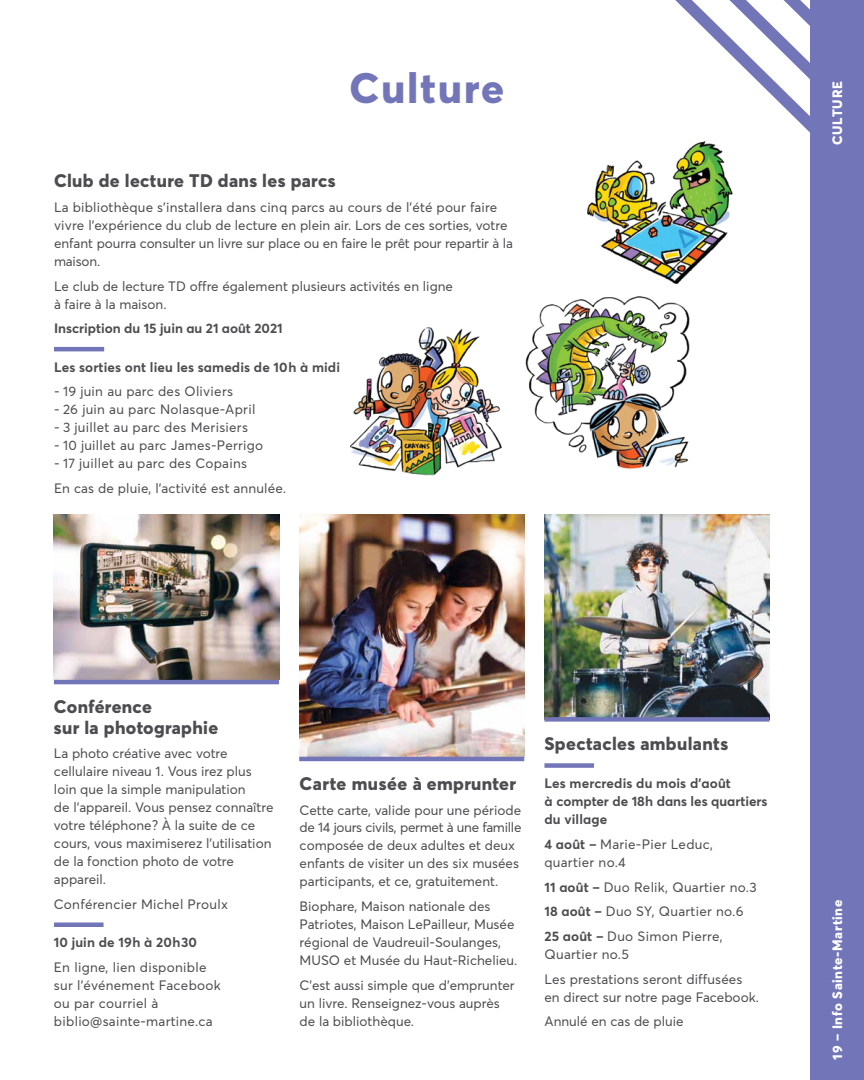
<style>
.page{position:relative;width:864px;height:1080px;background:#fff}
.page>*{position:absolute;margin:0;border:0;box-sizing:border-box;transform-origin:0 0}
.t1{font:800 42px "Averta";letter-spacing:.05em;color:#7275b7}
.t2{font:800 18px/21px "Averta";letter-spacing:.02em;color:#4d4d4f}
.t3{font:13.5px/18px "Averta";color:#4d4d4f}
.t4{font:13.5px/18px "Averta";letter-spacing:.02em;color:#4d4d4f}
.t5{font:700 13.5px/18px "Averta";letter-spacing:.01em;color:#4d4d4f}
.t6{font:800 13.5px "Averta";letter-spacing:.05em;color:#fff}
.s1{font-weight:700}
</style>
<div class="page">
<div style="left:810px;top:0;width:54px;height:1080px;background:#7275b7"></div>
<div style="left:54px;top:922px;width:50px;height:5px;background:#7275b7"></div>
<div style="left:544px;top:763px;width:50px;height:5px;background:#7275b7"></div>
<hr style="left:54px;top:347px;width:50px;height:4px;background:#7275b7">
<img style="left:54px;top:515px;width:225px;height:165px">
<img style="left:544px;top:515px;width:226px;height:202px">
<img style="left:299px;top:515px;width:225px;height:242px">
<svg style="left:675px;top:0;width:135px;height:133px"></svg>
<hr style="left:54px;top:680px;width:225px;height:4px;background:#7275b7">
<div style="left:544px;top:717px;width:226px;height:5px;background:#7275b7"></div>
<hr style="left:299px;top:757px;width:225px;height:4px;background:#7275b7">
<img style="left:525px;top:307px;width:165px;height:162px">
<img style="left:544px;top:96px;width:236px;height:236px">
<img style="left:350px;top:327px;width:152px;height:149px">
<h1 class="t1" style="left:350px;top:61px;width:156px">Culture</h1>
<h2 class="t2" style="left:54px;top:170px;width:283px">Club de lecture TD dans les parcs</h2>
<p class="t3" style="left:54px;top:198px;width:460px">La bibliothèque s’installera dans cinq parcs au cours de l’été pour faire vivre l’expérience du club de lecture en plein air. Lors de ces sorties, votre enfant pourra consulter un livre sur place ou en faire le prêt pour repartir à la maison.</p>
<p class="t3" style="left:54px;top:277px;width:401px">Le club de lecture TD offre également plusieurs activités en ligne à faire à la maison.</p>
<p class="t5" style="left:54px;top:319px;width:230px">Inscription du 15 juin au 21 août 2021</p>
<p class="t5" style="left:54px;top:357px;width:288px">Les sorties ont lieu les samedis de 10 h à midi</p>
<p class="t4" style="left:54px;top:383px;width:181px">- 19 juin au parc des Oliviers</p>
<p class="t4" style="left:54px;top:401px;width:203px">- 26 juin au parc Nolasque-April</p>
<p class="t4" style="left:54px;top:419px;width:195px">- 3 juillet au parc des Merisiers</p>
<p class="t4" style="left:54px;top:437px;width:211px">- 10 juillet au parc James-Perrigo</p>
<p class="t3" style="left:54px;top:451px;width:233px;line-height:24.8px">- 17 juillet au parc des Copains<br>En cas de pluie, l’activité est annulée.</p>
<p class="t6" style="left:829px;top:145px;width:66px;rotate:-90deg">CULTURE</p>
<h2 class="t2" style="left:54px;top:695px;width:166px">Conférence<br>sur la photographie</h2>
<p class="t3" style="left:54px;top:744px;width:221px">La photo créative avec votre cellulaire niveau 1. Vous irez plus loin que la simple manipulation<br>de l’appareil. Vous pensez connaître votre téléphone ? À la suite de ce cours, vous maximiserez l’utilisation de la fonction photo de votre appareil.</p>
<p class="t4" style="left:54px;top:895px;width:175px">Conférencier Michel Proulx</p>
<p class="t5" style="left:54px;top:933px;width:145px">10 juin de 19 h à 20 h 30</p>
<p class="t4" style="left:54px;top:958px;width:168px">En ligne, lien disponible sur l’événement Facebook ou par courriel à biblio@sainte-martine.ca</p>
<h2 class="t2" style="left:300px;top:773px;width:218px">Carte musée à emprunter</h2>
<p class="t3" style="left:300px;top:801px;width:223px">Cette carte, valide pour une période de 14 jours civils, permet à une famille composée de deux adultes et deux enfants de visiter un des six musées participants, et ce, gratuitement.</p>
<p class="t3" style="left:300px;top:897px;width:219px">Biophare, Maison nationale des Patriotes, Maison LePailleur, Musée régional de Vaudreuil-Soulanges, MUSO et Musée du Haut-Richelieu.</p>
<p class="t3" style="left:300px;top:976px;width:217px">C’est aussi simple que d’emprunter un livre. Renseignez-vous auprès de la bibliothèque.</p>
<h2 class="t2" style="left:544px;top:733px;width:185px">Spectacles ambulants</h2>
<p class="t5" style="left:544px;top:774px;width:225px">Les mercredis du mois d’août<br>à compter de 18 h dans les quartiers du village</p>
<p class="t4" style="left:544px;top:835px;width:170px"><span class="s1">4 août –</span> Marie-Pier Leduc, quartier no.4</p>
<p class="t4" style="left:544px;top:874px;width:214px;line-height:24.8px"><span class="s1">11 août –</span> Duo Relik, Quartier no.3<br><span class="s1">18 août –</span> Duo SY, Quartier no.6<br><span class="s1">25 août –</span> Duo Simon Pierre,</p>
<p class="t3" style="left:544px;top:942px;width:200px;line-height:24.8px">Quartier no.5<br>Les prestations seront diffusées</p>
<p class="t3" style="left:544px;top:985px;width:216px;line-height:24.8px">en direct sur notre page Facebook.<br>Annulé en cas de pluie</p>
<p class="t6" style="left:829px;top:1060px;width:162px;rotate:-90deg">19 – Info Sainte-Martine</p>
</div>
